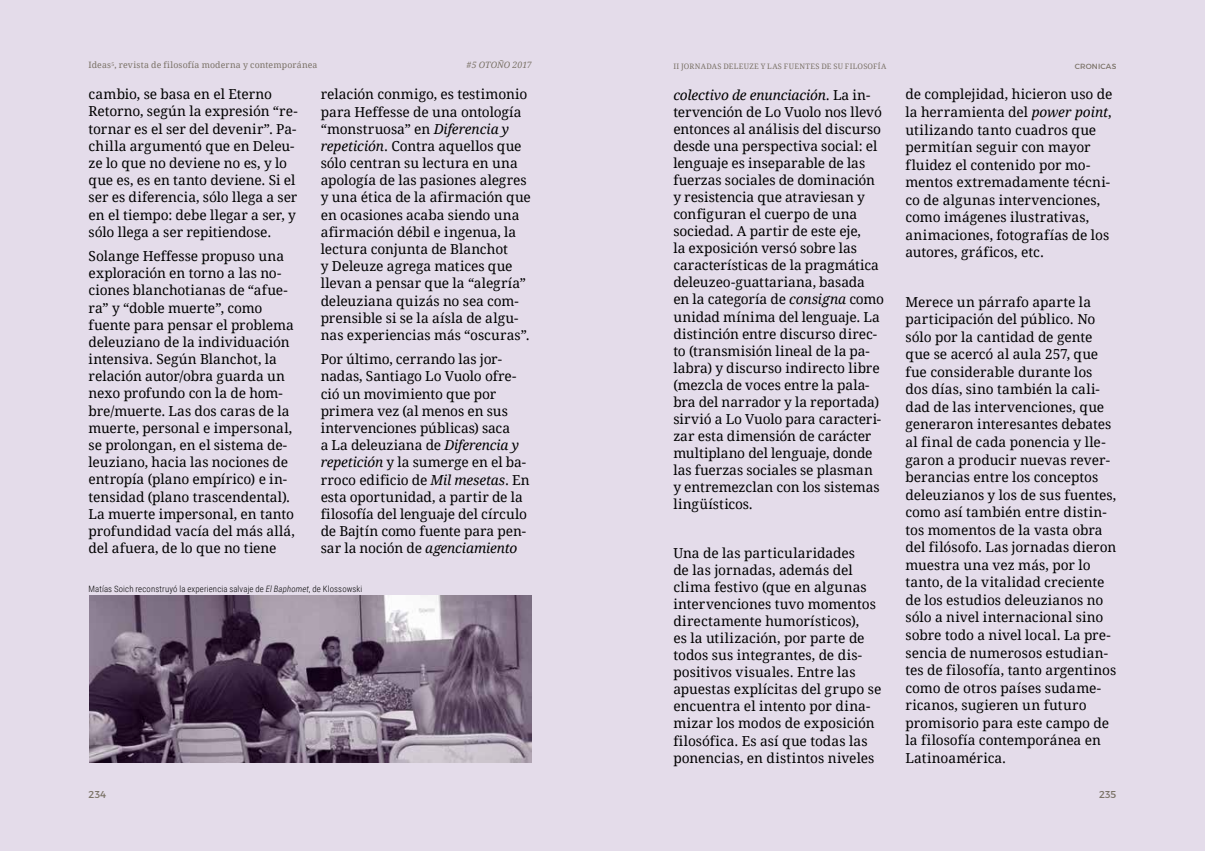
<style>
.page{position:relative;width:1205px;height:851px;background:#fff}
.page>*{position:absolute;margin:0;border:0;box-sizing:border-box;transform-origin:0 0}
.t1{font:13.75px/17.1px "Droid Serif";color:#000}
.t2{font:10px "Montserrat";letter-spacing:.02em;color:#7a7266}
.t3{font:300 8.75px "Roboto Condensed";letter-spacing:.015em;color:#000}
.t4{font:8.75px "Droid Serif";letter-spacing:.02em;color:#7a7266}
.t5{font:italic 8.75px "Droid Serif";letter-spacing:-.005em;color:#7a7266}
.t6{font:7.5px "Droid Serif";letter-spacing:.025em;color:#7a7266}
.t7{font:7.5px "Montserrat";letter-spacing:.025em;color:#7a7266}
.s1{font-style:italic}
.s2{font-family:"Montserrat"}
</style>
<div class="page">
<div style="left:0;top:0;width:1205px;height:850px;background:#e4dcea"></div>
<img style="left:89px;top:595px;width:442px;height:167px">
<p class="t4" style="left:89px;top:60px;width:230px">Ideas<sup>5</sup>, revista de filosofía moderna y contemporánea</p>
<p class="t5" style="left:467px;top:60px;width:20px">#5 oto</p>
<p class="t5" style="left:497px;top:60px;width:36px">ño 2017</p>
<p class="t1" style="left:89px;top:86px;width:210px">cambio, se basa en el Eterno<br>Retorno, según la expresión “re&shy;tornar es el ser del devenir”. Pa&shy;chilla argumentó que en Deleu&shy;ze lo que no deviene no es, y lo que es, es en tanto deviene. Si el ser es diferencia, sólo llega a ser en el tiempo: debe llegar a ser, y sólo llega a ser repitiendose.</p>
<p class="t1" style="left:89px;top:248px;width:208px">Solange Heffesse propuso una exploración en torno a las no&shy;ciones blanchotianas de “afue&shy;ra” y “doble muerte”, como fuente para pensar el problema deleuziano de la individuación intensiva. Según Blanchot, la relación autor/obra guarda un nexo profundo con la de hom&shy;bre/muerte. Las dos caras de la muerte, personal e impersonal, se prolongan, en el sistema de&shy;leuziano, hacia las nociones de entropía (plano empírico) e in&shy;tensidad (plano trascendental).<br>La muerte impersonal, en tanto profundidad vacía del más allá, del afuera, de lo que no tiene</p>
<p class="t1" style="left:321px;top:86px;width:212px">relación conmigo, es testimonio para Heffesse de una ontología “monstruosa” en <span class="s1">Diferencia y repetición</span>. Contra aquellos que sólo centran su lectura en una apología de las pasiones alegres y una ética de la afirmación que en ocasiones acaba siendo una afirmación débil e ingenua, la lectura conjunta de Blanchot<br>y Deleuze agrega matices que llevan a pensar que la “alegría” deleuziana quizás no sea com&shy;prensible si se la aísla de algu&shy;nas experiencias más “oscuras”.</p>
<p class="t1" style="left:321px;top:351px;width:210px">Por último, cerrando las jor&shy;nadas, Santiago Lo Vuolo ofre&shy;ció un movimiento que por primera vez (al menos en sus intervenciones públicas) saca<br>a La deleuziana de <span class="s1">Diferencia y repetición</span> y la sumerge en el ba&shy;rroco edificio de <span class="s1">Mil mesetas</span>. En esta oportunidad, a partir de la filosofía del lenguaje del círculo de Bajtín como fuente para pen&shy;sar la noción de <span class="s1">agenciamiento</span></p>
<p class="t3" style="left:89px;top:582px;width:275px">Matías Soich reconstruyó la experiencia salvaje de <span class="s1">El Baphomet</span>, de Klossowski</p>
<p class="t6" style="left:673px;top:62px;width:17px">II Jornadas</p>
<p class="t6" style="left:723px;top:62px;width:12px">Deleuze</p>
<p class="t6" style="left:761px;top:62px;width:13px">y las</p>
<p class="t6" style="left:784px;top:62px;width:6px">fuentes</p>
<p class="t6" style="left:821px;top:62px;width:30px">desufilosof</p>
<p class="t6" style="left:878px;top:62px;width:107px">ía <span class="s2">C</span></p>
<p class="t7" style="left:1080px;top:62px;width:38px">RONICAS</p>
<p class="t1" style="left:673px;top:86px;width:212px"><span class="s1">colectivo de enunciación</span>. La in&shy;tervención de Lo Vuolo nos llevó entonces al análisis del discurso desde una perspectiva social: el lenguaje es inseparable de las fuerzas sociales de dominación y resistencia que atraviesan y configuran el cuerpo de una sociedad. A partir de este eje,<br>la exposición versó sobre las características de la pragmática deleuzeo-guattariana, basada en la categoría de <span class="s1">consigna</span> como unidad mínima del lenguaje. La distinción entre discurso direc&shy;to (transmisión lineal de la pa&shy;labra) y discurso indirecto libre (mezcla de voces entre la pala&shy;bra del narrador y la reportada) sirvió a Lo Vuolo para caracteri&shy;zar esta dimensión de carácter multiplano del lenguaje, donde las fuerzas sociales se plasman y entremezclan con los sistemas lingüísticos.</p>
<p class="t1" style="left:673px;top:544px;width:210px">Una de las particularidades<br>de las jornadas, además del clima festivo (que en algunas intervenciones tuvo momentos directamente humorísticos),<br>es la utilización, por parte de todos sus integrantes, de dis&shy;positivos visuales. Entre las apuestas explícitas del grupo se encuentra el intento por dina&shy;mizar los modos de exposición filosófica. Es así que todas las ponencias, en distintos niveles</p>
<p class="t1" style="left:905px;top:86px;width:209px;line-height:17.5px">de complejidad, hicieron uso de la herramienta del <span class="s1">power point</span>, utilizando tanto cuadros que permitían seguir con mayor fluidez el contenido por mo&shy;mentos extremadamente técni&shy;co de algunas intervenciones, como imágenes ilustrativas, animaciones, fotografías de los autores, gráficos, etc.</p>
<p class="t1" style="left:905px;top:293px;width:212px;line-height:17.5px">Merece un párrafo aparte la participación del público. No sólo por la cantidad de gente que se acercó al aula 257, que fue considerable durante los dos días, sino también la cali&shy;dad de las intervenciones, que generaron interesantes debates al final de cada ponencia y lle&shy;garon a producir nuevas rever&shy;berancias entre los conceptos deleuzianos y los de sus fuentes, como así también entre distin&shy;tos momentos de la vasta obra del filósofo. Las jornadas dieron muestra una vez más, por lo tanto, de la vitalidad creciente de los estudios deleuzianos no sólo a nivel internacional sino sobre todo a nivel local. La pre&shy;sencia de numerosos estudian&shy;tes de filosofía, tanto argentinos como de otros países sudame&shy;ricanos, sugieren un futuro promisorio para este campo de la filosofía contemporánea en<br>Latinoamérica.</p>
<p class="t2" style="left:89px;top:788px;width:19px">234</p>
<p class="t2" style="left:1099px;top:788px;width:19px">235</p>
</div>
